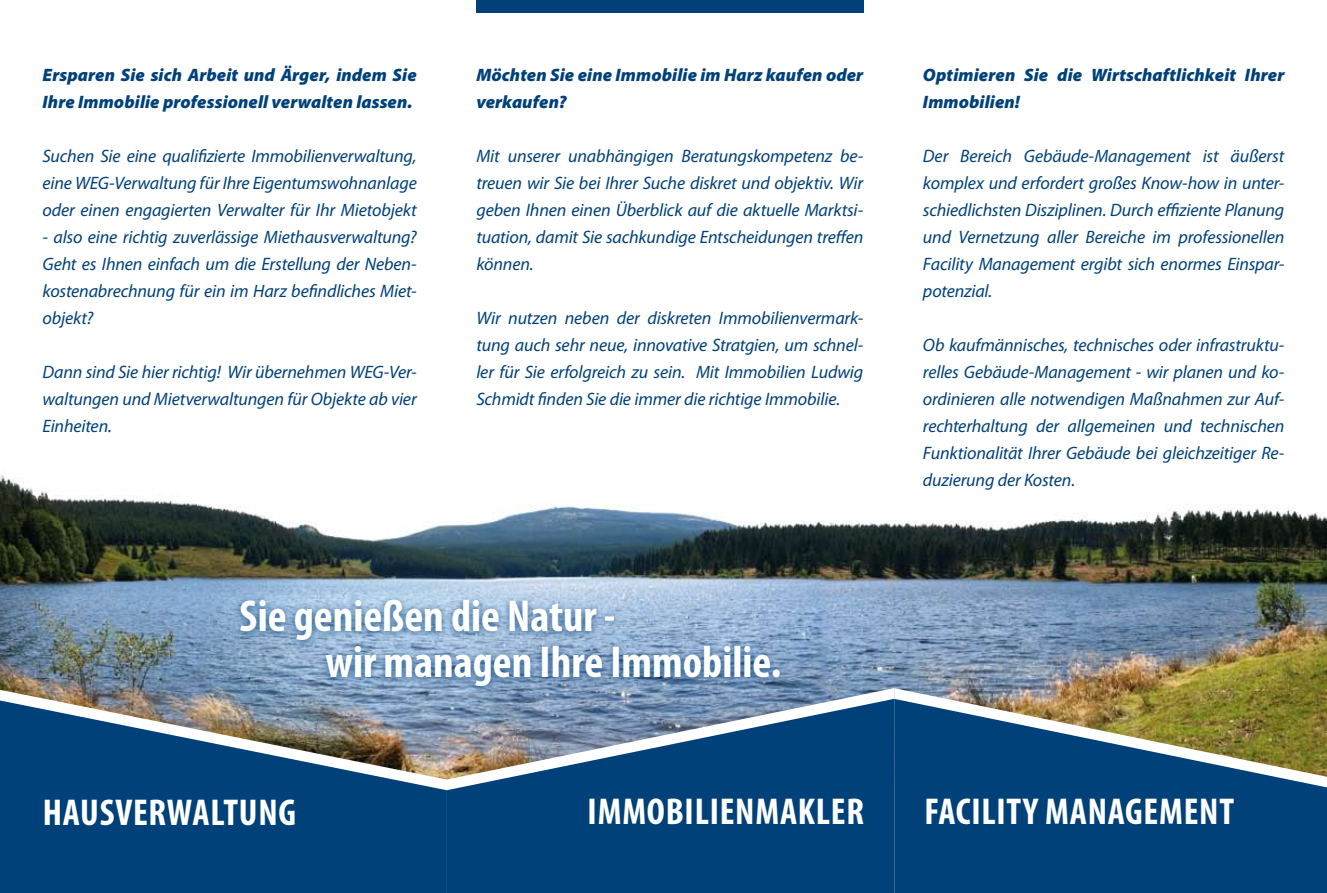
<style>
.page{position:relative;width:1327px;height:893px;background:#fff}
.page>*{position:absolute;margin:0;border:0;box-sizing:border-box;transform-origin:0 0}
.t1{font:700 condensed 45px/46.5px "Myriad Pro";color:#fff}
.t2{font:700 condensed 37.5px "Myriad Pro";letter-spacing:.02em;color:#fff}
.t3{font:italic 18px/27px "Myriad Pro";letter-spacing:-.01em;color:#004179;text-align:justify}
.t4{font:italic 900 18px/27px "Myriad Pro";letter-spacing:.005em;color:#004179}
</style>
<div class="page">
<img style="left:0;top:475px;width:1327px;height:215px">
<svg style="left:447px;top:699px;width:447px;height:194px;background:#0f4a7d"></svg>
<img style="left:894px;top:688px;width:433px;height:11px">
<svg style="left:894px;top:699px;width:433px;height:194px;background:#255573"></svg>
<img style="left:1px;top:690px;width:232px;height:10px">
<svg style="left:0;top:700px;width:447px;height:193px;background:#19507e"></svg>
<div style="left:233px;top:594px;width:615px;height:149px;background:#004179;opacity:.75"></div>
<div style="left:476px;top:0;width:387px;height:13px;background:#004179"></div>
<p class="t4" style="left:43px;top:61px;width:376px">Ersparen Sie sich Arbeit und Ärger, indem Sie<br>Ihre Immobilie professionell verwalten lassen.</p>
<p class="t3" style="left:43px;top:142px;width:376px">Suchen Sie eine qualifizierte Immobilienverwaltung, eine WEG-Verwaltung für Ihre Eigentumswohnanlage oder einen engagierten Verwalter für Ihr Mietobjekt</p>
<p class="t3" style="left:43px;top:223px;width:376px">- also eine richtig zuverlässige Miethausverwaltung?<br>Geht es Ihnen einfach um die Erstellung der Neben&shy;kostenabrechnung für ein im Harz befindliches Miet&shy;objekt?</p>
<p class="t3" style="left:43px;top:358px;width:376px">Dann sind Sie hier richtig! Wir übernehmen WEG-Ver&shy;waltungen und Mietverwaltungen für Objekte ab vier Einheiten.</p>
<p class="t4" style="left:476px;top:61px;width:388px">Möchten Sie eine Immobilie im Harz kaufen oder verkaufen?</p>
<p class="t3" style="left:476px;top:142px;width:388px">Mit unserer unabhängigen Beratungskompetenz be&shy;treuen wir Sie bei Ihrer Suche diskret und objektiv. Wir geben Ihnen einen Überblick auf die aktuelle Marktsi&shy;tuation, damit Sie sachkundige Entscheidungen treffen können.</p>
<p class="t3" style="left:476px;top:304px;width:388px">Wir nutzen neben der diskreten Immobilienvermark&shy;tung auch sehr neue, innovative Stratgien, um schnel&shy;ler für Sie erfolgreich zu sein. Mit Immobilien Ludwig Schmidt finden Sie die immer die richtige Immobilie.</p>
<h1 class="t1" style="left:325px;top:591px;width:457px;text-indent:-86px">SIE GENIEßEN DIE NATUR -<br>WIR MANAGEN IHRE IMMOBILIE.</h1>
<p class="t4" style="left:923px;top:61px;width:363px">Optimieren Sie die Wirtschaftlichkeit Ihrer<br>Immobilien!</p>
<p class="t3" style="left:923px;top:142px;width:363px">Der Bereich Gebäude-Management ist äußerst komplex und erfordert großes Know-how in unter&shy;schiedlichsten Disziplinen. Durch effiziente Planung und Vernetzung aller Bereiche im professionellen Facility Management ergibt sich enormes Einspar&shy;potenzial.</p>
<p class="t3" style="left:923px;top:331px;width:363px">Ob kaufmännisches, technisches oder infrastruktu&shy;relles Gebäude-Management - wir planen und ko&shy;ordinieren alle notwendigen Maßnahmen zur Auf&shy;rechterhaltung der allgemeinen und technischen Funktionalität Ihrer Gebäude bei gleichzeitiger Re&shy;duzierung der Kosten.</p>
<h2 class="t2" style="left:43px;top:789px;width:255px">HAUSVERWALTUNG</h2>
<h2 class="t2" style="left:587px;top:788px;width:278px">IMMOBILIENMAKLER</h2>
<h2 class="t2" style="left:924px;top:788px;width:311px">FACILITY MANAGEMENT</h2>
</div>
